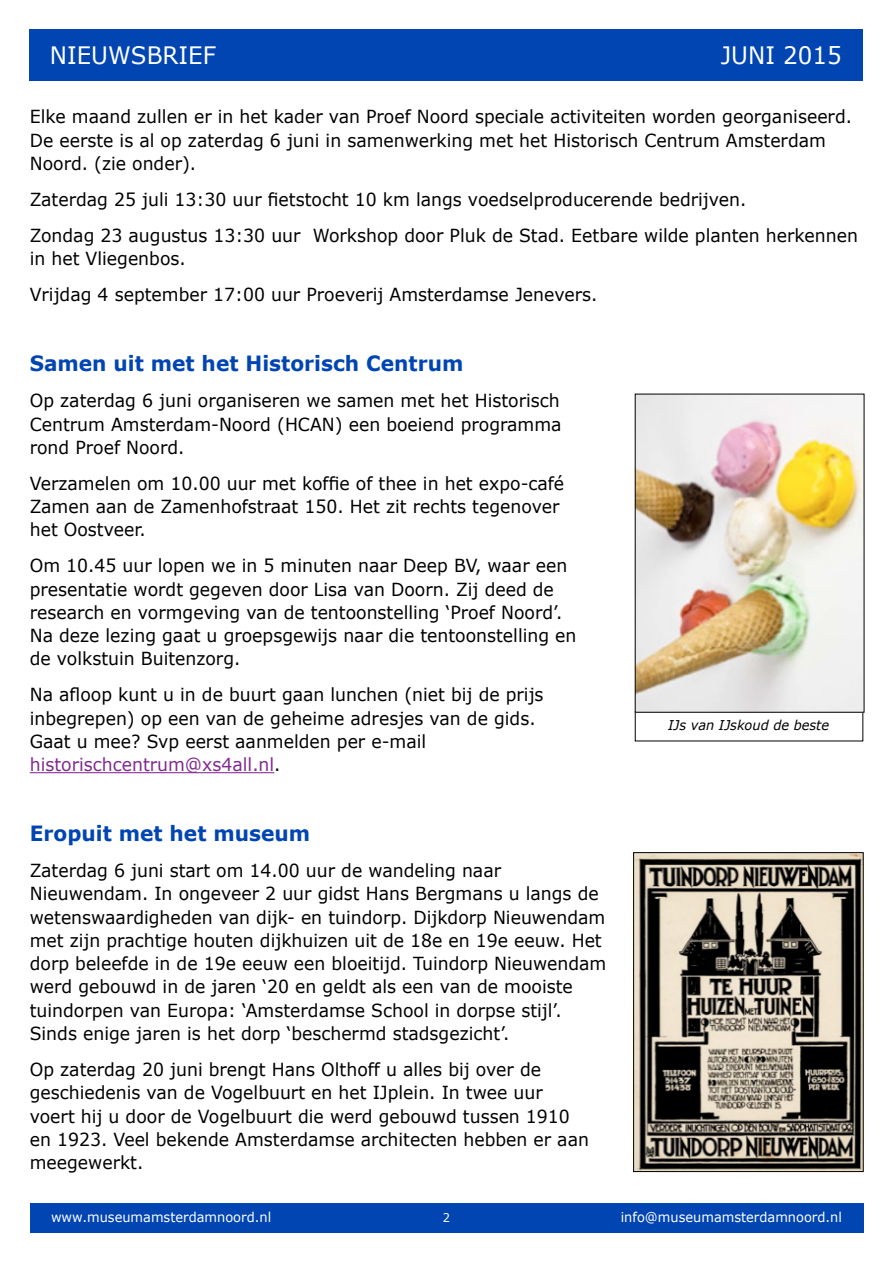
<style>
.page{position:relative;width:893px;height:1263px;background:#fff}
.page>*{position:absolute;margin:0;border:0;box-sizing:border-box;transform-origin:0 0}
.t1{font:24px "Verdana";color:#fff;scale:.96 1}
.t2{font:700 21px "Verdana";color:#0145b2;scale:.96 1}
.t3{font:18px/23.2px "Verdana";color:#000;scale:.96 1}
.t4{font:13.5px "Verdana";color:#fff;scale:.96 1}
.t5{font:italic 13.5px "Verdana";color:#000;scale:.96 1}
.t6{font:12px "Verdana";color:#fff;scale:.96 1}
.s1{color:#812990}
</style>
<div class="page">
<div style="left:30px;top:30px;width:833px;height:51px;background:#0145b2"></div>
<div style="left:30px;top:1203px;width:833px;height:30px;background:#0145b2"></div>
<hr style="left:30px;top:772px;width:244px;height:1px;background:#812990">
<img style="left:637px;top:396px;width:225px;height:315px">
<img style="left:635px;top:854px;width:227px;height:316px">
<div style="left:633px;top:852px;width:231px;height:320px;border:1px solid #000"></div>
<h1 class="t1" style="left:50px;top:40px;width:175px">NIEUWSBRIEF</h1>
<h1 class="t1" style="left:721px;top:40px;width:128px">JUNI 2015</h1>
<p class="t3" style="left:30px;top:106px;width:858px">Elke maand zullen er in het kader van Proef Noord speciale activiteiten worden georganiseerd.<br>De eerste is al op zaterdag 6 juni in samenwerking met het Historisch Centrum Amsterdam<br>Noord. (zie onder).</p>
<p class="t3" style="left:30px;top:182px;width:864px;line-height:36px">Zaterdag 25 juli 13:30 uur fietstocht 10 km langs voedselproducerende bedrijven.<br>Zondag 23 augustus 13:30 uur Workshop door Pluk de Stad. Eetbare wilde planten herkennen</p>
<p class="t3" style="left:30px;top:241px;width:593px;line-height:36px">in het Vliegenbos.<br>Vrijdag 4 september 17:00 uur Proeverij Amsterdamse Jenevers.</p>
<p class="t2" style="left:30px;top:350px;width:453px">Samen uit met het Historisch Centrum</p>
<p class="t3" style="left:30px;top:389px;width:555px;text-align:justify">Op zaterdag 6 juni organiseren we samen met het Historisch Centrum Amsterdam-Noord (HCAN) een boeiend programma rond Proef Noord.</p>
<p class="t3" style="left:30px;top:472px;width:558px">Verzamelen om 10.00 uur met koffie of thee in het expo-café<br>Zamen aan de Zamenhofstraat 150. Het zit rechts tegenover het Oostveer.</p>
<p class="t3" style="left:30px;top:554px;width:571px">Om 10.45 uur lopen we in 5 minuten naar Deep BV, waar een presentatie wordt gegeven door Lisa van Doorn. Zij deed de research en vormgeving van de tentoonstelling ‘Proef Noord’.<br>Na deze lezing gaat u groepsgewijs naar die tentoonstelling en de volkstuin Buitenzorg.</p>
<p class="t3" style="left:30px;top:683px;width:537px">Na afloop kunt u in de buurt gaan lunchen (niet bij de prijs inbegrepen) op een van de geheime adresjes van de gids.<br>Gaat u mee? Svp eerst aanmelden per e-mail <span class="s1">historischcentrum@xs4all.nl</span>.</p>
<p class="t2" style="left:30px;top:820px;width:294px">Eropuit met het museum</p>
<p class="t3" style="left:30px;top:859px;width:602px">Zaterdag 6 juni start om 14.00 uur de wandeling naar Nieuwendam. In ongeveer 2 uur gidst Hans Bergmans u langs de wetenswaardigheden van dijk- en tuindorp. Dijkdorp Nieuwendam met zijn prachtige houten dijkhuizen uit de 18e en 19e eeuw. Het dorp beleefde in de 19e eeuw een bloeitijd. Tuindorp Nieuwendam werd gebouwd in de jaren ‘20 en geldt als een van de mooiste tuindorpen van Europa: ‘Amsterdamse School in dorpse stijl’.<br>Sinds enige jaren is het dorp ‘beschermd stadsgezicht’.</p>
<p class="t3" style="left:30px;top:1058px;width:584px">Op zaterdag 20 juni brengt Hans Olthoff u alles bij over de geschiedenis van de Vogelbuurt en het IJplein. In twee uur voert hij u door de Vogelbuurt die werd gebouwd tussen 1910 en 1923. Veel bekende Amsterdamse architecten hebben er aan meegewerkt.</p>
<p class="t5" style="left:668px;top:717px;width:169px">IJs van IJskoud de beste</p>
<p class="t4" style="left:51px;top:1209px;width:231px">www.museumamsterdamnoord.nl</p>
<p class="t6" style="left:443px;top:1210px;width:9px">2</p>
<p class="t4" style="left:621px;top:1209px;width:232px">info@museumamsterdamnoord.nl</p>
</div>
